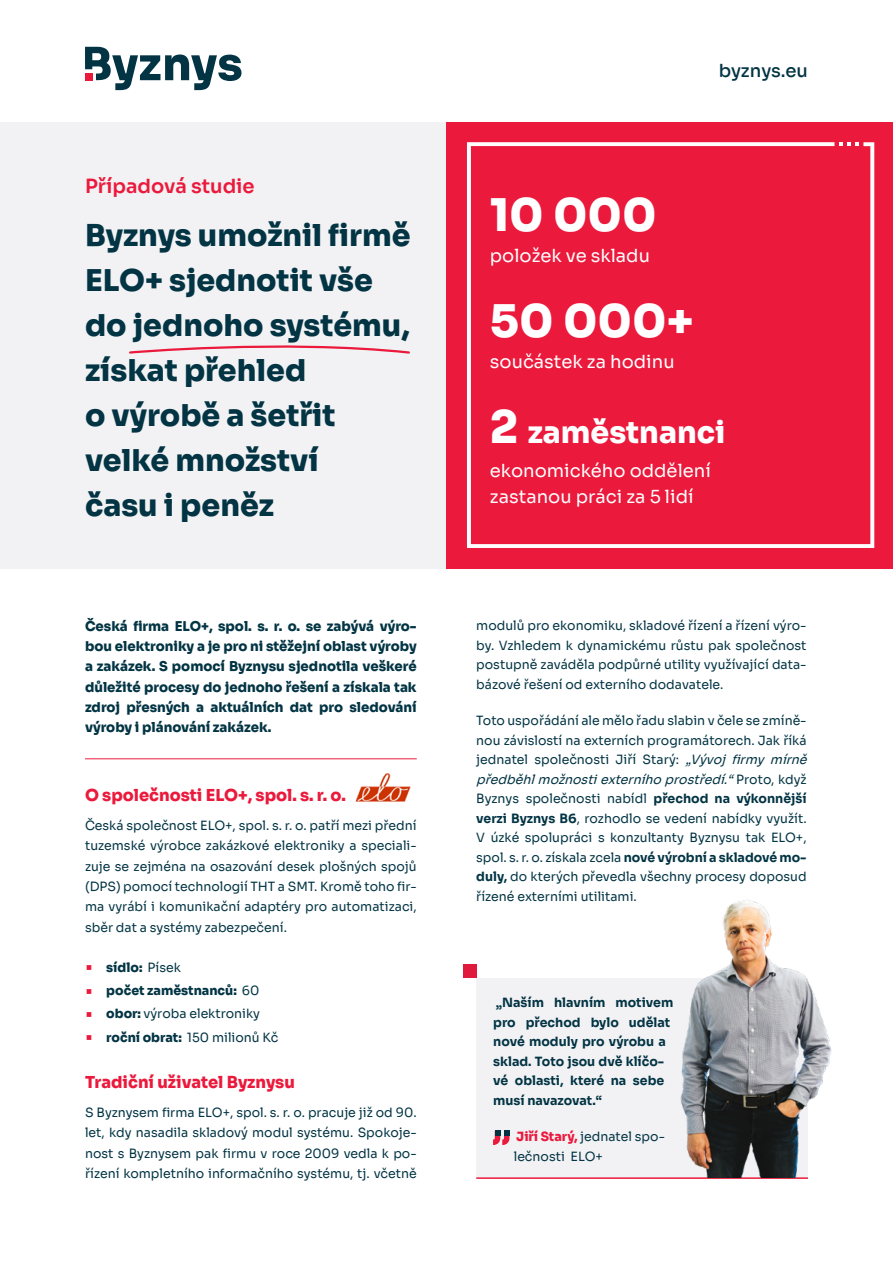
<style>
.page{position:relative;width:893px;height:1263px;background:#fff}
.page>*{position:absolute;margin:0;border:0;box-sizing:border-box;transform-origin:0 0}
.t1{font:800 45px "Sora";color:#fff}
.t2{font:800 30px/45px "Sora";color:#023444}
.t3{font:800 30px "Sora";color:#fff}
.t4{font:600 30px "Sora";color:#eb193c}
.t5{font:600 19.5px "Sora";color:#eb193c}
.t6{font:18px/25.5px "Sora";color:#fff}
.t7{font:500 18px "Sora";letter-spacing:-.005em;color:#023444}
.t8{font:800 16.5px "Sora";color:#eb193c}
.t9{font:800 13.5px/20.2px "Sora";color:#023444;text-align:justify}
.t10{font:12.75px/19.5px "Sora";color:#023444;text-align:justify}
.t11{font:700 12.75px/19.5px "Sora";color:#023444}
.t12{font:800 12.75px "Sora";color:#023444}
.s1{font-weight:400}
.s2{font-weight:800}
.s3{font-size:45px}
.s4{font-style:italic}
.s5{font-weight:700}
.s6{font-weight:800;color:#eb193c}
</style>
<div class="page">
<div style="left:0;top:122px;width:893px;height:446px;background:#f2f2f4"></div>
<div style="left:446px;top:122px;width:447px;height:446px;background:#eb193c"></div>
<svg style="left:129px;top:345px;width:281px;height:9px"></svg>
<div style="left:476px;top:978px;width:332px;height:200px;background:#f2f2f4"></div>
<svg style="left:493px;top:1131px;width:16px;height:13px"></svg>
<svg style="left:467px;top:142px;width:407px;height:406px"></svg>
<svg style="left:839px;top:142px;width:20px;height:4px"></svg>
<svg style="left:85px;top:47px;width:157px;height:43px"></svg>
<div style="left:463px;top:965px;width:13px;height:13px;background:#e01a3d"></div>
<img style="left:355px;top:781px;width:56px;height:21px">
<hr style="left:85px;top:758px;width:332px;height:1px;background:#eb193c">
<div style="left:457px;top:1153px;width:370px;height:50px;background:#000;opacity:.04"></div>
<hr style="left:476px;top:1177px;width:332px;height:2px;background:#eb193c">
<img style="left:674px;top:899px;width:158px;height:279px">
<h3 class="t5" style="left:85px;top:170px;width:171px">Případová studie</h3>
<h2 class="t2" style="left:85px;top:210px;width:327px">Byznys umožnil firmě<br>ELO+ sjednotit vše do jednoho systému, získat přehled<br>o výrobě a šetřit velké množství<br>času i peněz</h2>
<p class="t9" style="left:85px;top:615px;width:333px">Česká firma ELO+, spol. s. r. o. se zabývá výro&shy;bou elektroniky a je pro ni stěžejní oblast výroby a zakázek. S pomocí Byznysu sjednotila veškeré důležité procesy do jednoho řešení a získala tak zdroj přesných a aktuálních dat pro sledování výroby i plánování zakázek.</p>
<p class="t8" style="left:85px;top:782px;width:262px">O společnosti ELO+, spol. s. r. o.</p>
<p class="t10" style="left:85px;top:814px;width:333px;line-height:20.2px">Česká společnost ELO+, spol. s. r. o. patří mezi přední tuzemské výrobce zakázkové elektroniky a speciali&shy;zuje se zejména na osazování desek plošných spojů (DPS) pomocí technologií THT a SMT. Kromě toho fir&shy;ma vyrábí i komunikační adaptéry pro automatizaci, sběr dat a systémy zabezpečení.</p>
<h2 class="t4" style="left:85px;top:941px;width:9px">·</h2>
<p class="t12" style="left:106px;top:957px;width:76px">sídlo: <span class="s1">Písek</span></p>
<h2 class="t4" style="left:85px;top:964px;width:9px">·</h2>
<p class="t12" style="left:106px;top:980px;width:155px">počet zaměstnanců: <span class="s1">60</span></p>
<h2 class="t4" style="left:85px;top:987px;width:9px">·</h2>
<p class="t10" style="left:106px;top:1003px;width:155px"><span class="s2">obor:</span> výroba elektroniky</p>
<h2 class="t4" style="left:85px;top:1011px;width:9px">·</h2>
<p class="t10" style="left:106px;top:1026px;width:174px"><span class="s2">roční obrat:</span> 150 milionů Kč</p>
<p class="t8" style="left:85px;top:1069px;width:211px">Tradiční uživatel Byznysu</p>
<p class="t10" style="left:85px;top:1101px;width:333px;line-height:20.2px">S Byznysem firma ELO+, spol. s. r. o. pracuje již od 90. let, kdy nasadila skladový modul systému. Spokoje&shy;nost s Byznysem pak firmu v roce 2009 vedla k po&shy;řízení kompletního informačního systému, tj. včetně</p>
<h3 class="t7" style="left:719px;top:56px;width:91px">byznys.eu</h3>
<h1 class="t1" style="left:490px;top:178px;width:168px">10 000</h1>
<h3 class="t6" style="left:490px;top:241px;width:162px">položek ve skladu</h3>
<h1 class="t1" style="left:490px;top:284px;width:205px">50 000+</h1>
<h3 class="t6" style="left:490px;top:347px;width:186px">součástek za hodinu</h3>
<h2 class="t3" style="left:490px;top:408px;width:237px"><span class="s3">2</span> zaměstnanci</h2>
<h3 class="t6" style="left:490px;top:457px;width:222px">ekonomického oddělení zastanou práci za 5 lidí</h3>
<p class="t10" style="left:476px;top:615px;width:332px">modulů pro ekonomiku, skladové řízení a řízení výro&shy;by. Vzhledem k dynamickému růstu pak společnost postupně zaváděla podpůrné utility využívající data&shy;bázové řešení od externího dodavatele.</p>
<p class="t10" style="left:476px;top:710px;width:337px;text-align:left">Toto uspořádání ale mělo řadu slabin v čele se zmíně&shy;nou závislostí na externích programátorech. Jak říká jednatel společnosti Jiří Starý: <span class="s4">„Vývoj firmy mírně předběhlmožnostiexterníhoprostředí.“</span>P r o t o , k d y ž Byznys společnosti nabídl <span class="s5">přechod na výkonnější verzi Byznys B6</span>, rozhodlo se vedení nabídky využít.<br>V úzké spolupráci s konzultanty Byznysu tak ELO+, spol. s. r. o. získala zcela <span class="s5">nové výrobní a skladové mo&shy;duly,</span> do kterých převedla všechny procesy doposud řízené externími utilitami.</p>
<p class="t11" style="left:493px;top:992px;width:182px">„Naším hlavním motivem pro přechod bylo udělat nové moduly pro výrobu a sklad. Toto jsou dvě klíčo&shy;vé oblasti, které na sebe musí navazovat.“</p>
<p class="t10" style="left:514px;top:1126px;width:153px"><span class="s6">Jiří Starý,</span> jednatel spo&shy;lečnosti ELO+</p>
</div>
